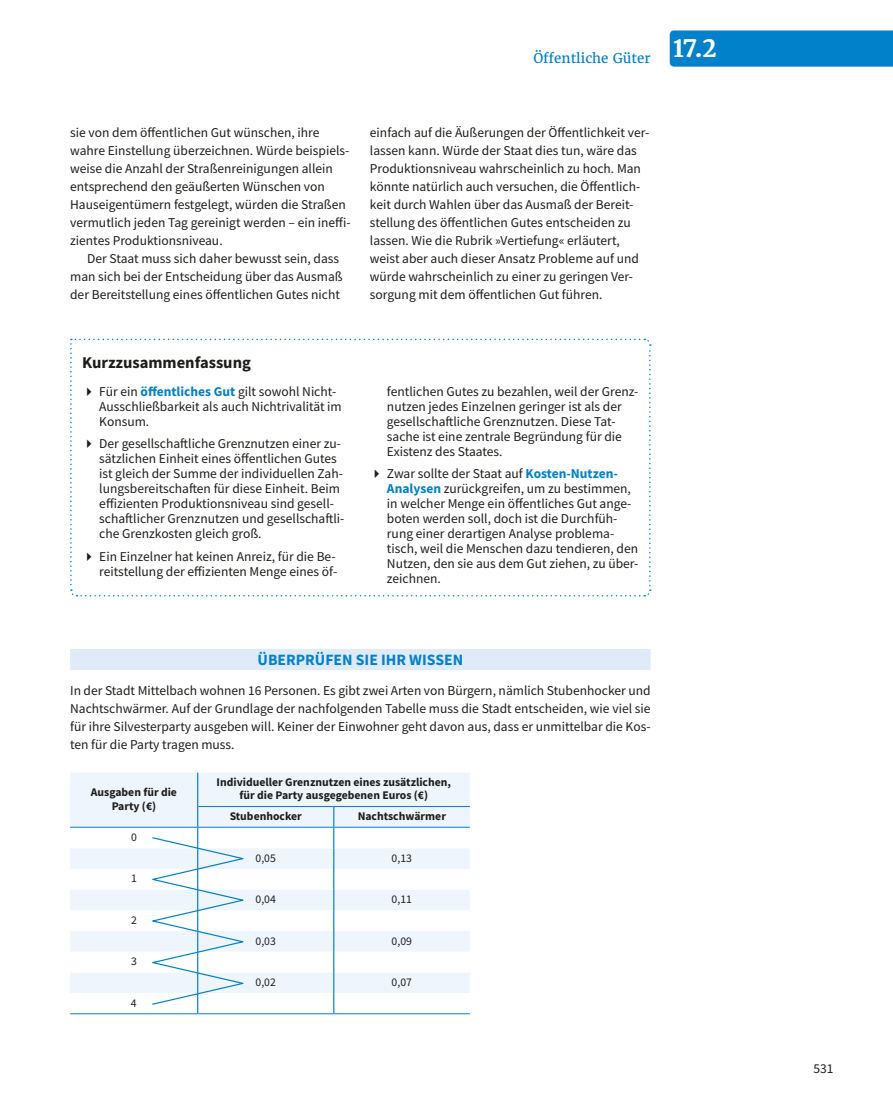
<style>
.page{position:relative;width:893px;height:1106px;background:#fff}
.page>*{position:absolute;margin:0;border:0;box-sizing:border-box;transform-origin:0 0}
.t1{font:700 24px "Haufe Merriweather";color:#fff}
.t2{font:700 16.5px "Source Sans Pro";color:#1d1d1b}
.t3{font:700 15.75px "Source Sans Pro";color:#0081c9}
.t4{font:13.5px/18px "Source Sans Pro";color:#1d1d1b}
.t5{font:13.5px "Haufe Merriweather";color:#0081c9}
.t6{font:700 11.7px/13.2px "Source Sans Pro";color:#1d1d1b;text-align:center}
.t7{font:11.7px "Source Sans Pro";color:#1d1d1b}
.s1{font-weight:700;color:#0081c9}
</style>
<div class="page">
<div style="left:670px;top:30px;width:223px;height:37px;background:#0081c9"></div>
<div style="left:70px;top:649px;width:581px;height:21px;background:#dfebf9"></div>
<div style="left:70px;top:772px;width:400px;height:54px;background:#eef5fc"></div>
<svg style="left:70px;top:827px;width:400px;height:186px"></svg>
<hr style="left:197px;top:772px;width:1px;height:34px;background:#0081c9">
<svg style="left:333px;top:807px;width:1px;height:206px"></svg>
<hr style="left:198px;top:826px;width:136px;height:1px;background:#0081c9">
<hr style="left:70px;top:826px;width:128px;height:1px;background:#0081c9">
<hr style="left:334px;top:826px;width:136px;height:1px;background:#0081c9">
<hr style="left:198px;top:806px;width:136px;height:1px;background:#0081c9">
<hr style="left:334px;top:806px;width:136px;height:1px;background:#0081c9">
<hr style="left:70px;top:1013px;width:128px;height:1px;background:#0081c9">
<hr style="left:198px;top:1013px;width:136px;height:1px;background:#0081c9">
<hr style="left:334px;top:1013px;width:136px;height:1px;background:#0081c9">
<svg style="left:152px;top:806px;width:92px;height:207px"></svg>
<svg style="left:70px;top:338px;width:581px;height:259px"></svg>
<p class="t5" style="left:533px;top:50px;width:119px">Öffentliche Güter</p>
<h1 class="t1" style="left:673px;top:33px;width:45px">17.2</h1>
<p class="t4" style="left:70px;top:123px;width:282px">sie von dem öffentlichen Gut wünschen, ihre wahre Einstellung überzeichnen. Würde beispiels&shy;weise die Anzahl der Straßenreinigungen allein entsprechend den geäußerten Wünschen von Hauseigentümern festgelegt, würden die Straßen vermutlich jeden Tag gereinigt werden – ein ineffi&shy;zientes Produktionsniveau.</p>
<p class="t4" style="left:70px;top:249px;width:274px;text-indent:17px">Der Staat muss sich daher bewusst sein, dass man sich bei der Entscheidung über das Ausmaß der Bereitstellung eines öffentlichen Gutes nicht</p>
<p class="t4" style="left:370px;top:123px;width:281px">einfach auf die Äußerungen der Öffentlichkeit ver&shy;lassen kann. Würde der Staat dies tun, wäre das Produktionsniveau wahrscheinlich zu hoch. Man könnte natürlich auch versuchen, die Öffentlich&shy;keit durch Wahlen über das Ausmaß der Bereit&shy;stellung des öffentlichen Gutes entscheiden zu lassen. Wie die Rubrik »Vertiefung« erläutert, weist aber auch dieser Ansatz Probleme auf und würde wahrscheinlich zu einer zu geringen Ver&shy;sorgung mit dem öffentlichen Gut führen.</p>
<p class="t2" style="left:82px;top:351px;width:170px">Kurzzusammenfassung</p>
<p class="t4" style="left:99px;top:383px;width:244px;line-height:15px">Für ein <span class="s1">öffentliches Gut</span> gilt sowohl Nicht-<br>Ausschließbarkeit als auch Nichtrivalität im<br>Konsum.</p>
<p class="t4" style="left:99px;top:436px;width:247px;line-height:15px">Der gesellschaftliche Grenznutzen einer zu&shy;sätzlichen Einheit eines öffentlichen Gutes ist gleich der Summe der individuellen Zah&shy;lungsbereitschaften für diese Einheit. Beim effizienten Produktionsniveau sind gesell&shy;schaftlicher Grenznutzen und gesellschaftli&shy;che Grenzkosten gleich groß.</p>
<p class="t4" style="left:99px;top:548px;width:239px;line-height:15px">Ein Einzelner hat keinen Anreiz, für die Be&shy;reitstellung der effizienten Menge eines öf-</p>
<p class="t4" style="left:387px;top:383px;width:253px;line-height:15px">fentlichen Gutes zu bezahlen, weil der Grenz&shy;nutzen jedes Einzelnen geringer ist als der gesellschaftliche Grenznutzen. Diese Tat&shy;sache ist eine zentrale Begründung für die Existenz des Staates.</p>
<p class="t4" style="left:387px;top:466px;width:253px;line-height:15px">Zwar sollte der Staat auf <span class="s1">Kosten-Nutzen-Analysen</span> zurückgreifen, um zu bestimmen, in welcher Menge ein öffentliches Gut ange&shy;boten werden soll, doch ist die Durchfüh&shy;rung einer derartigen Analyse problema&shy;tisch, weil die Menschen dazu tendieren, den Nutzen, den sie aus dem Gut ziehen, zu über&shy;zeichnen.</p>
<p class="t3" style="left:258px;top:648px;width:207px">ÜBERPRÜFEN SIE IHR WISSEN</p>
<p class="t4" style="left:70px;top:681px;width:582px;text-align:justify">In der Stadt Mittelbach wohnen 16 Personen. Es gibt zwei Arten von Bürgern, nämlich Stubenhocker und Nachtschwärmer. Auf der Grundlage der nachfolgenden Tabelle muss die Stadt entscheiden, wie viel sie für ihre Silvesterparty ausgeben will. Keiner der Einwohner geht davon aus, dass er unmittelbar die Kos&shy;ten für die Party tragen muss.</p>
<p class="t6" style="left:91px;top:785px;width:88px">Ausgaben für die<br>Party (€)</p>
<p class="t6" style="left:217px;top:775px;width:236px">Individueller Grenznutzen eines zusätzlichen, für die Party ausgegebenen Euros (€)</p>
<p class="t6" style="left:230px;top:809px;width:74px">Stubenhocker</p>
<p class="t6" style="left:358px;top:809px;width:90px">Nachtschwärmer</p>
<p class="t7" style="left:131px;top:829px;width:7px">0</p>
<p class="t7" style="left:256px;top:850px;width:22px">0,05</p>
<p class="t7" style="left:392px;top:850px;width:22px">0,13</p>
<p class="t7" style="left:131px;top:871px;width:7px">1</p>
<p class="t7" style="left:256px;top:891px;width:22px">0,04</p>
<p class="t7" style="left:392px;top:891px;width:22px">0,11</p>
<p class="t7" style="left:131px;top:912px;width:7px">2</p>
<p class="t7" style="left:256px;top:933px;width:22px">0,03</p>
<p class="t7" style="left:392px;top:933px;width:22px">0,09</p>
<p class="t7" style="left:131px;top:953px;width:7px">3</p>
<p class="t7" style="left:256px;top:974px;width:22px">0,02</p>
<p class="t7" style="left:392px;top:974px;width:22px">0,07</p>
<p class="t7" style="left:131px;top:995px;width:7px">4</p>
<p class="t4" style="left:813px;top:1059px;width:22px">531</p>
</div>
